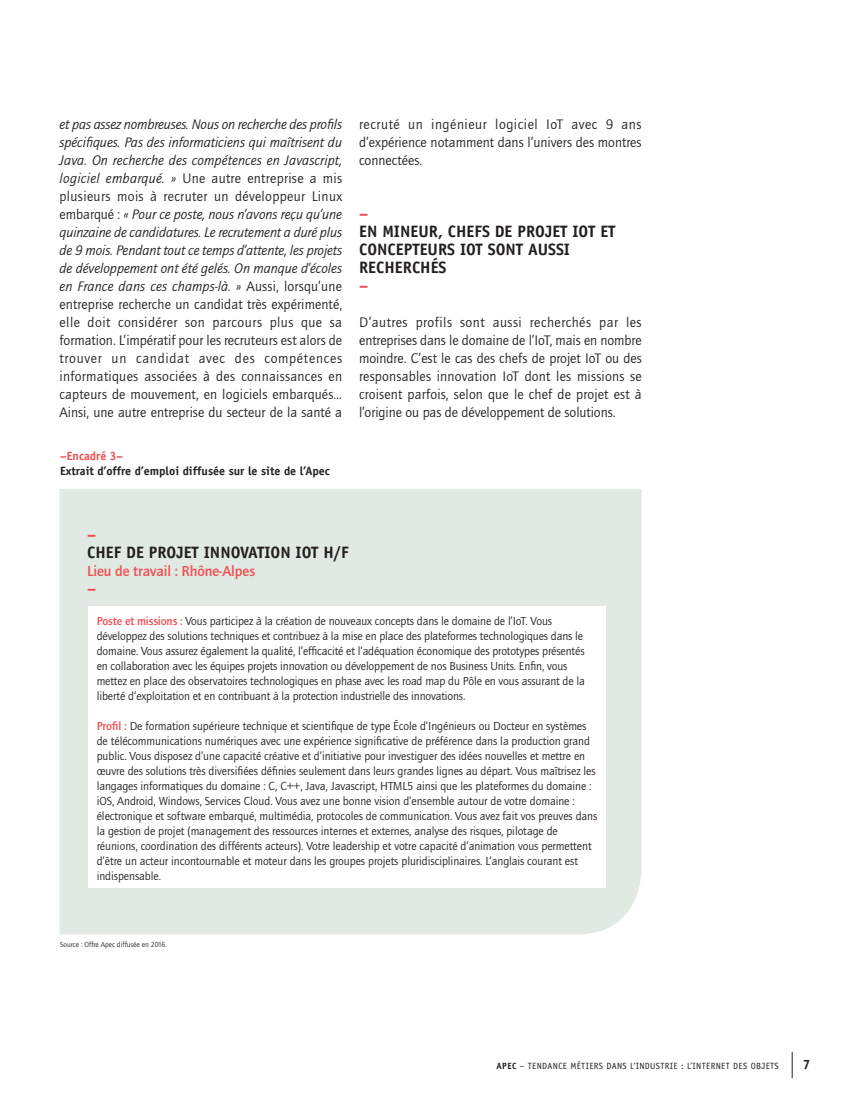
<style>
.page{position:relative;width:851px;height:1106px;background:#fff}
.page>*{position:absolute;margin:0;border:0;box-sizing:border-box;transform-origin:0 0}
.t1{font:700 16.5px/18px "Officina Sans";color:#231f20}
.t2{font:700 16.5px "Officina Sans";color:#ef4d52}
.t3{font:700 15px "Quay Itc T";letter-spacing:-.005em;color:#ef4d52}
.t4{font:14.25px/18px "Quay Itc T";color:#231f20;text-align:justify}
.t5{font:700 13.5px "Officina Sans";color:#231f20}
.t6{font:12px/15px "Quay Itc T";letter-spacing:-.005em;color:#231f20}
.t7{font:700 12px "Officina Sans";color:#231f20}
.t8{font:700 12px "Officina Sans";color:#ef4d52}
.t9{font:9px "Officina Sans";letter-spacing:.04em;color:#231f20}
.t10{font:7.5px "Quay Itc T";color:#231f20}
.s1{font-style:italic}
.s2{font-weight:700;color:#ef4d52}
.s3{font-weight:700}
</style>
<div class="page">
<svg style="left:791px;top:1051px;width:1px;height:27px"></svg>
<div style="left:60px;top:489px;width:581px;height:445px;background:#e1eae2"></div>
<div style="left:88px;top:606px;width:517px;height:282px;background:#fff"></div>
<p class="t4" style="left:60px;top:115px;width:284px"><span class="s1">et pas assez nombreuses. Nous on recherche des profils spécifiques. Pas des informaticiens qui maîtrisent du Java. On recherche des compétences en Javascript, logiciel embarqué. »</span> Une autre entreprise a mis plusieurs mois à recruter un développeur Linux embarqué : <span class="s1">« Pour ce poste, nous n’avons reçu qu’une quinzaine de candidatures. Le recrutement a duré plus de 9 mois. Pendant tout ce temps d’attente, les projets de développement ont été gelés. On manque d’écoles en France dans ces champs-là. »</span> Aussi, lorsqu’une entreprise recherche un candidat très expérimenté, elle doit considérer son parcours plus que sa formation. L’impératif pour les recruteurs est alors de trouver un candidat avec des compétences informatiques associées à des connaissances en capteurs de mouvement, en logiciels embarqués… Ainsi, une autre entreprise du secteur de la santé a</p>
<p class="t4" style="left:359px;top:115px;width:284px">recruté un ingénieur logiciel IoT avec 9 ans d’expérience notamment dans l’univers des montres connectées.</p>
<h1 class="t2" style="left:359px;top:203px;width:11px">–</h1>
<h1 class="t1" style="left:359px;top:222px;width:258px">EN MINEUR, CHEFS DE PROJET IOT ET<br>CONCEPTEURS IOT SONT AUSSI<br>RECHERCHÉS</h1>
<h1 class="t2" style="left:359px;top:275px;width:11px">–</h1>
<p class="t4" style="left:359px;top:313px;width:284px">D’autres profils sont aussi recherchés par les entreprises dans le domaine de l’IoT, mais en nombre moindre. C’est le cas des chefs de projet IoT ou des responsables innovation IoT dont les missions se croisent parfois, selon que le chef de projet est à l’origine ou pas de développement de solutions.</p>
<p class="t8" style="left:60px;top:448px;width:65px">–Encadré 3–</p>
<p class="t7" style="left:60px;top:463px;width:271px">Extrait d’offre d’emploi diffusée sur le site de l’Apec</p>
<h1 class="t2" style="left:87px;top:524px;width:11px">–</h1>
<h1 class="t1" style="left:87px;top:543px;width:263px">CHEF DE PROJET INNOVATION IOT H/F</h1>
<p class="t3" style="left:87px;top:562px;width:170px">Lieu de travail : Rhône-Alpes</p>
<h1 class="t2" style="left:87px;top:578px;width:11px">–</h1>
<p class="t6" style="left:97px;top:613px;width:489px"><span class="s2">Poste et missions :</span> Vous participez à la création de nouveaux concepts dans le domaine de l’IoT. Vous développez des solutions techniques et contribuez à la mise en place des plateformes technologiques dans le domaine. Vous assurez également la qualité, l’efficacité et l’adéquation économique des prototypes présentés en collaboration avec les équipes projets innovation ou développement de nos Business Units. Enfin, vous mettez en place des observatoires technologiques en phase avec les road map du Pôle en vous assurant de la liberté d’exploitation et en contribuant à la protection industrielle des innovations.</p>
<p class="t6" style="left:97px;top:718px;width:502px"><span class="s2">Profil :</span> De formation supérieure technique et scientifique de type École d’Ingénieurs ou Docteur en systèmes de télécommunications numériques avec une expérience significative de préférence dans la production grand public. Vous disposez d’une capacité créative et d’initiative pour investiguer des idées nouvelles et mettre en œuvre des solutions très diversifiées définies seulement dans leurs grandes lignes au départ. Vous maîtrisez les langages informatiques du domaine : C, C++, Java, Javascript, HTML5 ainsi que les plateformes du domaine : iOS, Android, Windows, Services Cloud. Vous avez une bonne vision d’ensemble autour de votre domaine : électronique et software embarqué, multimédia, protocoles de communication. Vous avez fait vos preuves dans la gestion de projet (management des ressources internes et externes, analyse des risques, pilotage de réunions, coordination des différents acteurs). Votre leadership et votre capacité d’animation vous permettent d’être un acteur incontournable et moteur dans les groupes projets pluridisciplinaires. L’anglais courant est indispensable.</p>
<p class="t10" style="left:60px;top:939px;width:108px">Source : Offre Apec diffusée en 2016.</p>
<p class="t9" style="left:496px;top:1060px;width:283px"><span class="s3">APEC</span> – TENDANCE MÉTIERS DANS L’INDUSTRIE : L’INTERNET DES OBJETS</p>
<p class="t5" style="left:802px;top:1055px;width:9px">7</p>
</div>
